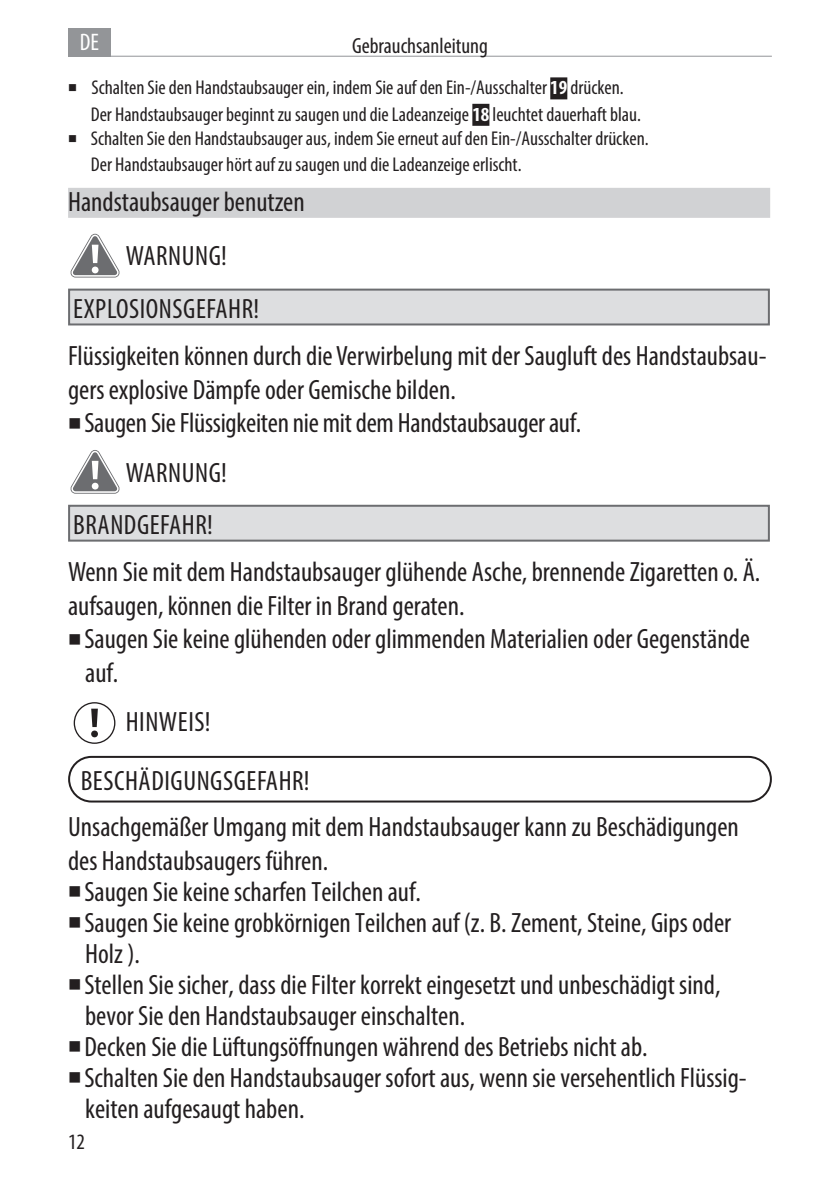
<style>
.page{position:relative;width:840px;height:1191px;background:#fff}
.page>*{position:absolute;margin:0;border:0;box-sizing:border-box;transform-origin:0 0}
.t1{font:condensed 28px/31px "Myriad Pro";color:#231f20}
.t2{font:condensed 28px/52.2px "Myriad Pro";letter-spacing:.02em;color:#231f20}
.t3{font:condensed 24px "Myriad Pro";color:#fff}
.t4{font:condensed 22px "Myriad Pro";color:#231f20}
.t5{font:condensed 20px/26.4px "Myriad Pro";color:#231f20}
.s1{font-weight:700;color:#fff}
</style>
<div class="page">
<div style="left:68px;top:28px;width:43px;height:29px;background:#939598"></div>
<hr style="left:68px;top:56px;width:703px;height:1px;background:#939598">
<div style="left:550px;top:77px;width:17px;height:22px;background:#231f20"></div>
<div style="left:472px;top:104px;width:17px;height:22px;background:#231f20"></div>
<div style="left:68px;top:188px;width:701px;height:30px;background:#d1d2d4"></div>
<svg style="left:73px;top:233px;width:44px;height:45px"></svg>
<svg style="left:70px;top:234px;width:50px;height:43px"></svg>
<div style="left:69px;top:290px;width:699px;height:34px;background:#dddee0"></div>
<div style="left:68px;top:289px;width:701px;height:36px;border:2px solid #6c6d70"></div>
<svg style="left:70px;top:450px;width:50px;height:44px"></svg>
<div style="left:69px;top:506px;width:699px;height:34px;background:#dddee0"></div>
<div style="left:68px;top:505px;width:701px;height:36px;border:2px solid #6c6d70"></div>
<svg style="left:74px;top:702px;width:41px;height:42px"></svg>
<div style="left:68px;top:756px;width:703px;height:46px;border:2px solid #231f20;border-radius:22px"></div>
<p class="t3" style="left:80px;top:28px;width:21px">DE</p>
<p class="t4" style="left:352px;top:32px;width:137px">Gebrauchsanleitung</p>
<p class="t5" style="left:91px;top:74px;width:551px">Schalten Sie den Handstaubsauger ein, indem Sie auf den Ein-/Ausschalter <span class="s1">19</span> drücken.<br>Der Handstaubsauger beginnt zu saugen und die Ladeanzeige <span class="s1">18</span> leuchtet dauerhaft blau.</p>
<p class="t5" style="left:91px;top:125px;width:559px">Schalten Sie den Handstaubsauger aus, indem Sie erneut auf den Ein-/Ausschalter drücken.<br>Der Handstaubsauger hört auf zu saugen und die Ladeanzeige erlischt.</p>
<p class="t1" style="left:126px;top:173px;width:180px;line-height:54.8px;text-indent:-58px">Handstaubsauger benutzen<br>WARNUNG!</p>
<p class="t1" style="left:68px;top:284px;width:699px;line-height:47.6px">EXPLOSIONSGEFAHR!<br>Flüssigkeiten können durch die Verwirbelung mit der Saugluft des Handstaubsau-</p>
<p class="t1" style="left:84px;top:372px;width:498px;line-height:33.6px;text-indent:-16px">gers explosive Dämpfe oder Gemische bilden.<br>Saugen Sie Flüssigkeiten nie mit dem Handstaubsauger auf.</p>
<p class="t2" style="left:73px;top:446px;width:155px;text-indent:52px">WARNUNG!<br>BRANDGEFAHR!</p>
<p class="t1" style="left:68px;top:556px;width:693px">Wenn Sie mit dem Handstaubsauger glühende Asche, brennende Zigaretten o. Ä.</p>
<p class="t1" style="left:68px;top:590px;width:397px">aufsaugen, können die Filter in Brand geraten.</p>
<p class="t1" style="left:84px;top:623px;width:666px">Saugen Sie keine glühenden oder glimmenden Materialien oder Gegenstände</p>
<p class="t1" style="left:85px;top:657px;width:35px">auf.</p>
<p class="t2" style="left:126px;top:695px;width:86px">HINWEIS!</p>
<p class="t2" style="left:81px;top:754px;width:230px">BESCHÄDIGUNGSGEFAHR!</p>
<p class="t1" style="left:68px;top:810px;width:672px;line-height:33.6px">Unsachgemäßer Umgang mit dem Handstaubsauger kann zu Beschädigungen des Handstaubsaugers führen.</p>
<p class="t1" style="left:84px;top:875px;width:663px">Saugen Sie keine scharfen Teilchen auf.<br>Saugen Sie keine grobkörnigen Teilchen auf (z. B. Zement, Steine, Gips oder Holz ).<br>Stellen Sie sicher, dass die Filter korrekt eingesetzt und unbeschädigt sind, bevor Sie den Handstaubsauger einschalten.<br>Decken Sie die Lüftungsöffnungen während des Betriebs nicht ab.<br>Schalten Sie den Handstaubsauger sofort aus, wenn sie versehentlich Flüssig&shy;keiten aufgesaugt haben.</p>
<p class="t4" style="left:68px;top:1128px;width:18px">12</p>
</div>
